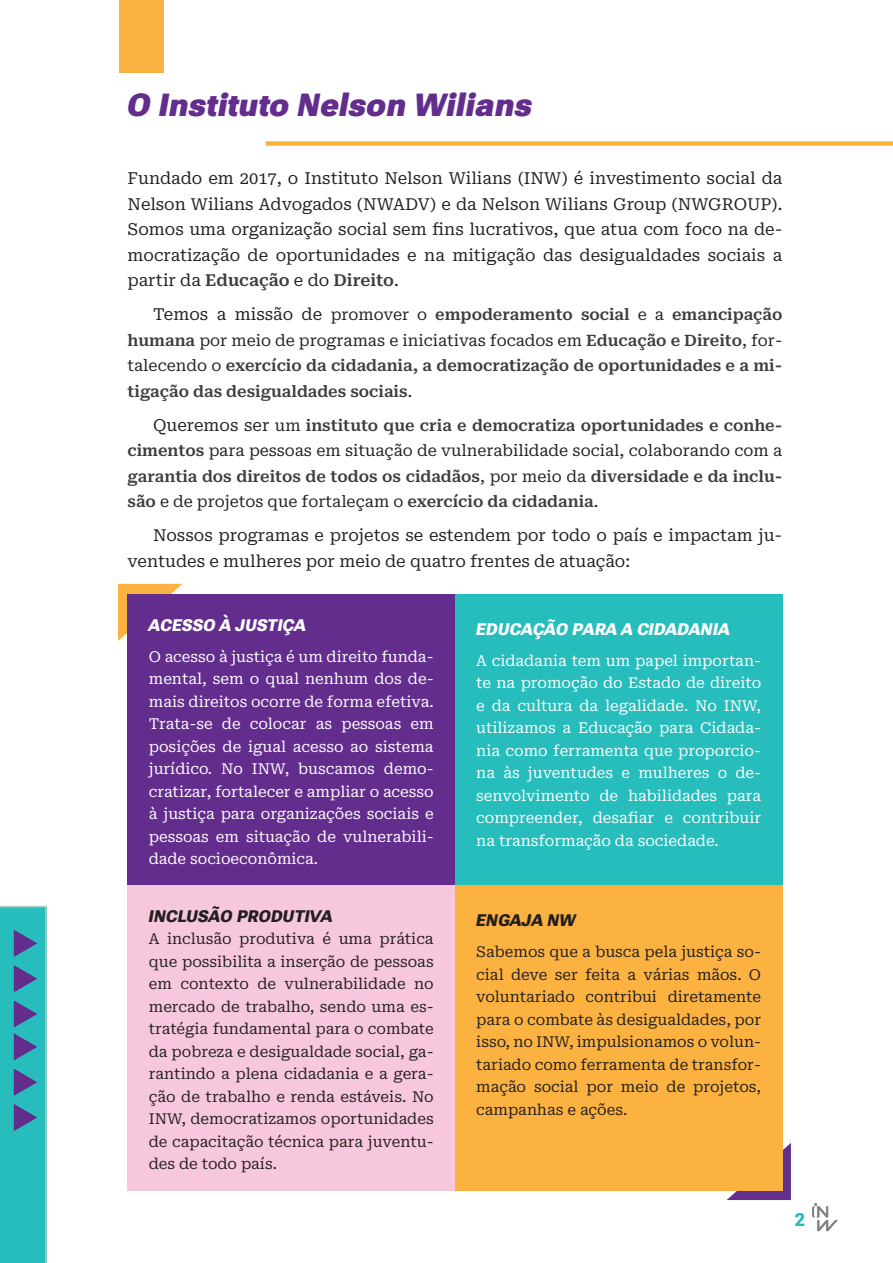
<style>
.page{position:relative;width:893px;height:1263px;background:#fff}
.page>*{position:absolute;margin:0;border:0;box-sizing:border-box;transform-origin:0 0}
.t1{font:31.5px "Roboto Flex";color:#632d8d}
.t2{font:18px "Roboto Flex";color:#26bdbc}
.t3{font:16.5px/25.5px "Roboto Serif";color:#231f20;text-align:justify}
.t4{font:16.5px "Roboto Flex";color:#fff}
.t5{font:16.5px "Roboto Flex";color:#231f20}
.t6{font:600 15.75px/25.5px "Roboto Serif";color:#3e3e3f;text-align:justify}
.t7{font:15px/22.5px "Roboto Serif";color:#fff;text-align:justify}
.t8{font:15px/22.5px "Roboto Serif";color:#231f20;text-align:justify}
.s1{font-weight:600;color:#3e3e3f}
.s2{font-weight:400;font-size:16.5px;color:#231f20}
.s3{font-weight:400;color:#231f20}
</style>
<div class="page">
<svg style="left:118px;top:584px;width:64px;height:57px"></svg>
<svg style="left:727px;top:1143px;width:64px;height:57px"></svg>
<div style="left:128px;top:594px;width:327px;height:291px;background:#632d8d"></div>
<div style="left:455px;top:594px;width:327px;height:291px;background:#26bdbc"></div>
<div style="left:128px;top:885px;width:327px;height:306px;background:#f7c8dd"></div>
<div style="left:455px;top:885px;width:327px;height:306px;background:#fbb241"></div>
<svg style="left:0;top:906px;width:47px;height:357px"></svg>
<div style="left:266px;top:141px;width:627px;height:5px;background:#fbb241"></div>
<div style="left:119px;top:0;width:45px;height:72px;background:#fbb241"></div>
<svg style="left:812px;top:1203px;width:26px;height:28px"></svg>
<h1 class="t1" style="left:128px;top:78px;width:407px">O Instituto Nelson Wilians</h1>
<p class="t3" style="left:128px;top:165px;width:656px">Fundado em 2017, o Instituto Nelson Wilians (INW) é investimento social da Nelson Wilians Advogados (NWADV) e da Nelson Wilians Group (NWGROUP).<br>Somos uma organização social sem fins lucrativos, que atua com foco na de&shy;mocratização de oportunidades e na mitigação das desigualdades sociais a partir da <span class="s1">Educação</span> e do <span class="s1">Direito</span>.</p>
<p class="t6" style="left:128px;top:301px;width:656px;text-indent:26px"><span class="s2">Temos a missão de</span> <span class="s3">promover o</span> empoderamento social <span class="s3">e a</span> emancipação humana <span class="s3">por meio de programas e iniciativas focados em</span> Educação e Direito<span class="s3">, for&shy;talecendo o</span> exercício da cidadania, a democratização de oportunidades e a mi&shy;tigação das desigualdades sociais<span class="s3">.</span></p>
<p class="t6" style="left:128px;top:411px;width:656px;text-indent:26px"><span class="s2">Queremos ser</span> <span class="s3">um</span> instituto que cria e democratiza oportunidades e conhe&shy;cimentos <span class="s3">para pessoas em situação de vulnerabilidade social, colaborando com a </span>garantia dos direitos de todos os cidadãos<span class="s3">, por meio da</span> diversidade e da inclu&shy;são <span class="s3">e de projetos que fortaleçam o</span> exercício da cidadania<span class="s3">.</span></p>
<p class="t3" style="left:128px;top:522px;width:656px;text-indent:26px">Nossos programas e projetos se estendem por todo o país e impactam ju&shy;ventudes e mulheres por meio de quatro frentes de atuação:</p>
<p class="t4" style="left:149px;top:611px;width:159px">ACESSO À JUSTIÇA</p>
<p class="t7" style="left:149px;top:644px;width:286px">O acesso à justiça é um direito funda&shy;mental, sem o qual nenhum dos de&shy;mais direitos ocorre de forma efetiva.<br>Trata-se de colocar as pessoas em posições de igual acesso ao sistema jurídico. No INW, buscamos demo&shy;cratizar, fortalecer e ampliar o acesso à justiça para organizações sociais e pessoas em situação de vulnerabili&shy;dade socioeconômica.</p>
<p class="t5" style="left:149px;top:902px;width:186px">INCLUSÃO PRODUTIVA</p>
<p class="t8" style="left:149px;top:927px;width:286px">A inclusão produtiva é uma prática que possibilita a inserção de pessoas em contexto de vulnerabilidade no mercado de trabalho, sendo uma es&shy;tratégia fundamental para o combate da pobreza e desigualdade social, ga&shy;rantindo a plena cidadania e a gera&shy;ção de trabalho e renda estáveis. No INW, democratizamos oportunidades de capacitação técnica para juventu&shy;des de todo país.</p>
<p class="t4" style="left:476px;top:615px;width:255px">EDUCAÇÃO PARA A CIDADANIA</p>
<p class="t7" style="left:476px;top:648px;width:286px">A cidadania tem um papel importan&shy;te na promoção do Estado de direito e da cultura da legalidade. No INW, utilizamos a Educação para Cidada&shy;nia como ferramenta que proporcio&shy;na às juventudes e mulheres o de&shy;senvolvimento de habilidades para compreender, desafiar e contribuir na transformação da sociedade.</p>
<p class="t5" style="left:476px;top:906px;width:101px">ENGAJA NW</p>
<p class="t8" style="left:476px;top:939px;width:286px">Sabemos que a busca pela justiça so&shy;cial deve ser feita a várias mãos. O voluntariado contribui diretamente para o combate às desigualdades, por isso, no INW, impulsionamos o volun&shy;tariado como ferramenta de transfor&shy;mação social por meio de projetos, campanhas e ações.</p>
<p class="t2" style="left:795px;top:1205px;width:12px">2</p>
</div>
